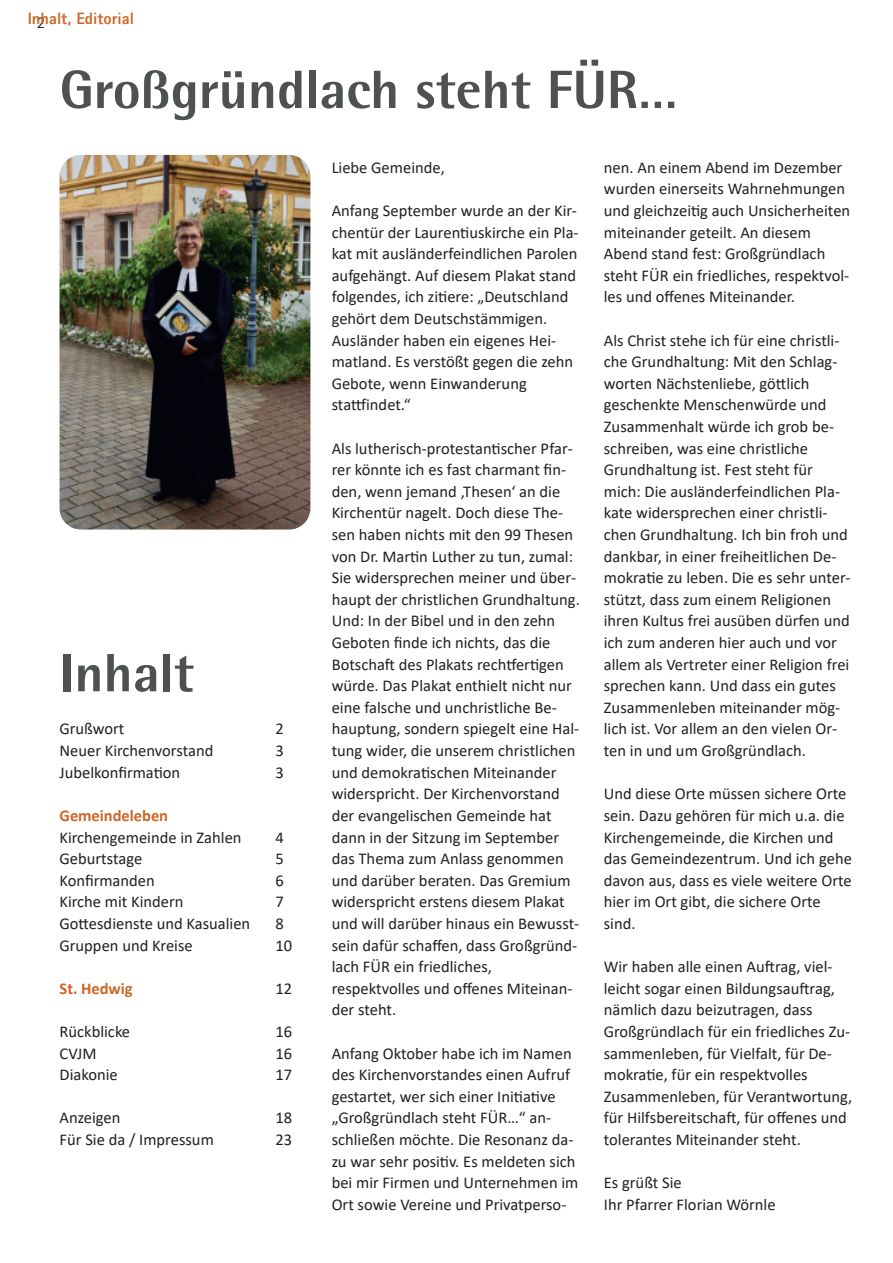
<style>
.page{position:relative;width:893px;height:1263px;background:#fff}
.page>*{position:absolute;margin:0;border:0;box-sizing:border-box;transform-origin:0 0}
.t1{font:800 54px "Agfa Rotis Semisans";color:#4d5250}
.t2{font:16.5px/21.6px "Calibri";color:#231f20}
.t3{font:700 16.5px "Calibri";color:#ce6626}
.t4{font:800 16.5px "Agfa Rotis Sans Serif";color:#ce6626}
.t5{font:16.5px "Agfa Rotis Semisans";color:#231f20}
</style>
<div class="page">
<img style="left:60px;top:155px;width:250px;height:374px;border-radius:21px">
<p class="t4" style="left:28px;top:8px;width:108px">Inhalt, Editorial</p>
<p class="t5" style="left:37px;top:12px;width:10px">2</p>
<h1 class="t1" style="left:60px;top:55px;width:620px">Großgründlach steht FÜR…</h1>
<h1 class="t1" style="left:60px;top:639px;width:136px">Inhalt</h1>
<p class="t2" style="left:60px;top:719px;width:66px">Grußwort</p>
<p class="t2" style="left:276px;top:719px;width:10px">2</p>
<p class="t2" style="left:60px;top:741px;width:155px">Neuer Kirchenvorstand</p>
<p class="t2" style="left:276px;top:741px;width:10px">3</p>
<p class="t2" style="left:60px;top:763px;width:122px">Jubelkonfirmation</p>
<p class="t2" style="left:276px;top:763px;width:10px">3</p>
<p class="t3" style="left:60px;top:808px;width:110px">Gemeindeleben</p>
<p class="t2" style="left:60px;top:827px;width:184px">Kirchengemeinde in Zahlen</p>
<p class="t2" style="left:276px;top:827px;width:10px">4</p>
<p class="t2" style="left:60px;top:849px;width:84px">Geburtstage</p>
<p class="t2" style="left:276px;top:849px;width:10px">5</p>
<p class="t2" style="left:60px;top:871px;width:97px">Konfirmanden</p>
<p class="t2" style="left:276px;top:871px;width:10px">6</p>
<p class="t2" style="left:60px;top:892px;width:126px">Kirche mit Kindern</p>
<p class="t2" style="left:276px;top:892px;width:10px">7</p>
<p class="t2" style="left:60px;top:914px;width:192px">Gottesdienste und Kasualien</p>
<p class="t2" style="left:276px;top:914px;width:10px">8</p>
<p class="t2" style="left:60px;top:935px;width:135px">Gruppen und Kreise</p>
<p class="t2" style="left:276px;top:935px;width:18px">10</p>
<p class="t3" style="left:60px;top:981px;width:75px">St. Hedwig</p>
<p class="t2" style="left:276px;top:979px;width:18px">12</p>
<p class="t2" style="left:60px;top:1022px;width:72px">Rückblicke</p>
<p class="t2" style="left:276px;top:1022px;width:18px">16</p>
<p class="t2" style="left:60px;top:1043px;width:38px">CVJM</p>
<p class="t2" style="left:276px;top:1043px;width:18px">16</p>
<p class="t2" style="left:60px;top:1065px;width:60px">Diakonie</p>
<p class="t2" style="left:276px;top:1065px;width:18px">17</p>
<p class="t2" style="left:60px;top:1108px;width:63px">Anzeigen</p>
<p class="t2" style="left:276px;top:1108px;width:18px">18</p>
<p class="t2" style="left:60px;top:1130px;width:156px">Für Sie da / Impressum</p>
<p class="t2" style="left:276px;top:1130px;width:18px">23</p>
<p class="t2" style="left:332px;top:158px;width:115px">Liebe Gemeinde,</p>
<p class="t2" style="left:332px;top:201px;width:248px">Anfang September wurde an der Kir‐ chentür der Laurentiuskirche ein Pla‐ kat mit ausländerfeindlichen Parolen aufgehängt. Auf diesem Plakat stand folgendes, ich zitiere: „Deutschland gehört dem Deutschstämmigen.<br>Ausländer haben ein eigenes Hei‐ matland. Es verstößt gegen die zehn<br>Gebote, wenn Einwanderung stattfindet.“</p>
<p class="t2" style="left:332px;top:439px;width:250px">Als lutherisch‐protestantischer Pfar‐ rer könnte ich es fast charmant fin‐ den, wenn jemand ‚Thesen‘ an die Kirchentür nagelt. Doch diese The‐ sen haben nichts mit den 99 Thesen von Dr. Martin Luther zu tun, zumal:<br>Sie widersprechen meiner und über‐ haupt der christlichen Grundhaltung.<br>Und: In der Bibel und in den zehn Geboten finde ich nichts, das die Botschaft des Plakats rechtfertigen würde. Das Plakat enthielt nicht nur eine falsche und unchristliche Be‐ hauptung, sondern spiegelt eine Hal‐ tung wider, die unserem christlichen und demokratischen Miteinander widerspricht. Der Kirchenvorstand der evangelischen Gemeinde hat dann in der Sitzung im September das Thema zum Anlass genommen und darüber beraten. Das Gremium widerspricht erstens diesem Plakat und will darüber hinaus ein Bewusst‐ sein dafür schaffen, dass Großgründ‐ lach FÜR ein friedliches, respektvolles und offenes Miteinan‐ der steht.</p>
<p class="t2" style="left:332px;top:1043px;width:248px">Anfang Oktober habe ich im Namen des Kirchenvorstandes einen Aufruf gestartet, wer sich einer Initiative „Großgründlach steht FÜR…“ an‐ schließen möchte. Die Resonanz da‐ zu war sehr positiv. Es meldeten sich bei mir Firmen und Unternehmen im Ort sowie Vereine und Privatperso‐</p>
<p class="t2" style="left:604px;top:158px;width:248px">nen. An einem Abend im Dezember wurden einerseits Wahrnehmungen und gleichzeitig auch Unsicherheiten miteinander geteilt. An diesem Abend stand fest: Großgründlach steht FÜR ein friedliches, respektvol‐ les und offenes Miteinander.</p>
<p class="t2" style="left:604px;top:331px;width:248px">Als Christ stehe ich für eine christli‐ che Grundhaltung: Mit den Schlag‐ worten Nächstenliebe, göttlich geschenkte Menschenwürde und Zusammenhalt würde ich grob be‐ schreiben, was eine christliche Grundhaltung ist. Fest steht für mich: Die ausländerfeindlichen Pla‐ kate widersprechen einer christli‐ chen Grundhaltung. Ich bin froh und dankbar, in einer freiheitlichen De‐ mokratie zu leben. Die es sehr unter‐ stützt, dass zum einem Religionen ihren Kultus frei ausüben dürfen und ich zum anderen hier auch und vor allem als Vertreter einer Religion frei sprechen kann. Und dass ein gutes Zusammenleben miteinander mög‐ lich ist. Vor allem an den vielen Or‐ ten in und um Großgründlach.</p>
<p class="t2" style="left:604px;top:784px;width:250px">Und diese Orte müssen sichere Orte sein. Dazu gehören für mich u.a. die<br>Kirchengemeinde, die Kirchen und das Gemeindezentrum. Und ich gehe davon aus, dass es viele weitere Orte hier im Ort gibt, die sichere Orte sind.</p>
<p class="t2" style="left:604px;top:957px;width:250px">Wir haben alle einen Auftrag, viel‐ leicht sogar einen Bildungsauftrag, nämlich dazu beizutragen, dass Großgründlach für ein friedliches Zu‐ sammenleben, für Vielfalt, für De‐ mokratie, für ein respektvolles Zusammenleben, für Verantwortung, für Hilfsbereitschaft, für offenes und tolerantes Miteinander steht.</p>
<p class="t2" style="left:604px;top:1173px;width:173px">Es grüßt Sie<br>Ihr Pfarrer Florian Wörnle</p>
</div>
